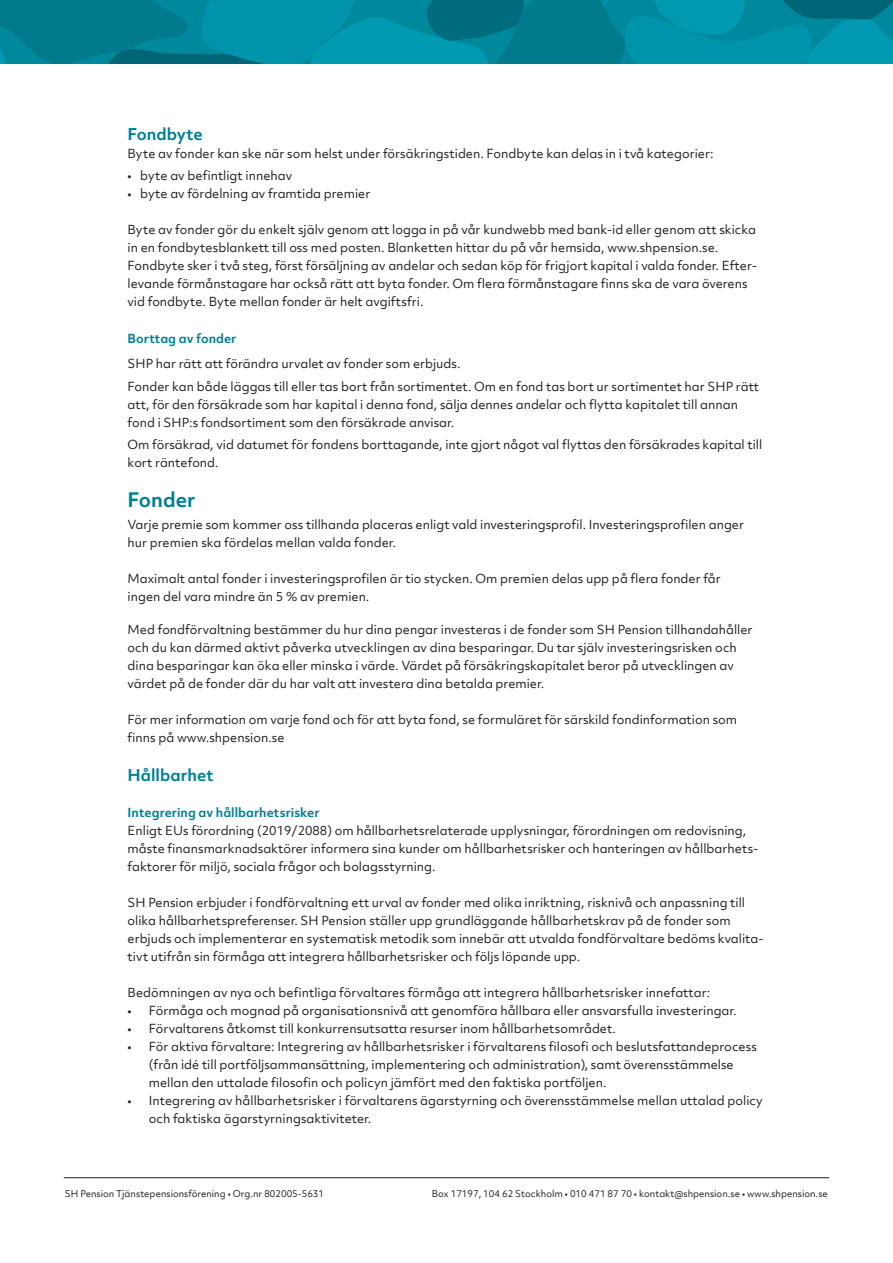
<style>
.page{position:relative;width:893px;height:1263px;background:#fff}
.page>*{position:absolute;margin:0;border:0;box-sizing:border-box;transform-origin:0 0}
.Brödtext_8_12_pkt_blankett{font:700 19.2px "Objektiv Mk 2";color:#008195}
.Brödtext_8_12_pkt_blankett-2{font:700 15.6px "Objektiv Mk 2";color:#008195}
.Brödtext_8_12_pkt_vänsterjusterad{font:700 15.6px "Objektiv Mk 2";color:#008195}
.Brödtext_8_12_pkt_blankett-3{font:12px/18px "Objektiv Mk 2";color:#231f20}
.Brödtext_8_12_pkt_vänsterjusterad-2{font:12px/18px "Objektiv Mk 2";color:#231f20}
.Brödtext_8_12_pkt_blankett-4{font:700 12px "Objektiv Mk 2";color:#008195}
.Brödtext_8_12_pkt_vänsterjusterad-3{font:700 12px "Objektiv Mk 2";color:#008195}
.t1{font:9px "Objektiv Mk 2";color:#231f20}
</style>
<div class="page">
<svg style="left:0;top:0;width:893px;height:64px;background:#00879c"></svg>
<hr style="left:64px;top:1177px;width:765px;height:1px;background:#231f20">
<p class="Brödtext_8_12_pkt_vänsterjusterad" style="left:128px;top:123px;width:77px">Fondbyte</p>
<p class="Brödtext_8_12_pkt_vänsterjusterad-2" style="left:128px;top:144px;width:587px">Byte av fonder kan ske när som helst under försäkringstiden. Fondbyte kan delas in i två kategorier:</p>
<p class="Brödtext_8_12_pkt_blankett-3" style="left:128px;top:166px;width:166px">• byte av befintligt innehav</p>
<p class="Brödtext_8_12_pkt_blankett-3" style="left:128px;top:184px;width:244px">• byte av fördelning av framtida premier</p>
<p class="Brödtext_8_12_pkt_vänsterjusterad-2" style="left:128px;top:220px;width:630px">Byte av fonder gör du enkelt själv genom att logga in på vår kundwebb med bank-id eller genom att skicka in en fondbytesblankett till oss med posten. Blanketten hittar du på vår hemsida, www.shpension.se.</p>
<p class="Brödtext_8_12_pkt_vänsterjusterad-2" style="left:128px;top:256px;width:631px">Fondbyte sker i två steg, först försäljning av andelar och sedan köp för frigjort kapital i valda fonder. Efter&shy;levande förmånstagare har också rätt att byta fonder. Om flera förmånstagare finns ska de vara överens vid fondbyte. Byte mellan fonder är helt avgiftsfri.</p>
<p class="Brödtext_8_12_pkt_vänsterjusterad-3" style="left:128px;top:330px;width:110px">Borttag av fonder</p>
<p class="Brödtext_8_12_pkt_vänsterjusterad-2" style="left:128px;top:355px;width:334px">SHP har rätt att förändra urvalet av fonder som erbjuds.</p>
<p class="Brödtext_8_12_pkt_vänsterjusterad-2" style="left:128px;top:377px;width:633px">Fonder kan både läggas till eller tas bort från sortimentet. Om en fond tas bort ur sortimentet har SHP rätt att, för den försäkrade som har kapital i denna fond, sälja dennes andelar och flytta kapitalet till annan fond i SHP:s fondsortiment som den försäkrade anvisar.</p>
<p class="Brödtext_8_12_pkt_vänsterjusterad-2" style="left:128px;top:435px;width:636px">Om försäkrad, vid datumet för fondens borttagande, inte gjort något val flyttas den försäkrades kapital till kort räntefond.</p>
<p class="Brödtext_8_12_pkt_blankett" style="left:128px;top:486px;width:69px">Fonder</p>
<p class="Brödtext_8_12_pkt_blankett-3" style="left:128px;top:516px;width:618px">Varje premie som kommer oss tillhanda placeras enligt vald investeringsprofil. Investeringsprofilen anger hur premien ska fördelas mellan valda fonder.</p>
<p class="Brödtext_8_12_pkt_blankett-3" style="left:128px;top:570px;width:595px">Maximalt antal fonder i investeringsprofilen är tio stycken. Om premien delas upp på flera fonder får ingen del vara mindre än 5 % av premien.</p>
<p class="Brödtext_8_12_pkt_blankett-3" style="left:128px;top:621px;width:626px">Med fondförvaltning bestämmer du hur dina pengar investeras i de fonder som SH Pension tillhandahåller och du kan därmed aktivt påverka utvecklingen av dina besparingar. Du tar själv investeringsrisken och dina besparingar kan öka eller minska i värde. Värdet på försäkringskapitalet beror på utvecklingen av värdet på de fonder där du har valt att investera dina betalda premier.</p>
<p class="Brödtext_8_12_pkt_blankett-3" style="left:128px;top:711px;width:611px">För mer information om varje fond och för att byta fond, se formuläret för särskild fondinformation som finns på www.shpension.se</p>
<p class="Brödtext_8_12_pkt_blankett-2" style="left:128px;top:764px;width:88px">Hållbarhet</p>
<p class="Brödtext_8_12_pkt_blankett-4" style="left:128px;top:804px;width:194px">Integrering av hållbarhetsrisker</p>
<p class="Brödtext_8_12_pkt_blankett-3" style="left:128px;top:822px;width:632px">Enligt EUs förordning (2019/2088) om hållbarhetsrelaterade upplysningar, förordningen om redovisning, måste finansmarknadsaktörer informera sina kunder om hållbarhetsrisker och hanteringen av hållbarhets&shy;faktorer för miljö, sociala frågor och bolagsstyrning.</p>
<p class="Brödtext_8_12_pkt_blankett-3" style="left:128px;top:894px;width:638px">SH Pension erbjuder i fondförvaltning ett urval av fonder med olika inriktning, risknivå och anpassning till olika hållbarhetspreferenser. SH Pension ställer upp grundläggande hållbarhetskrav på de fonder som erbjuds och implementerar en systematisk metodik som innebär att utvalda fondförvaltare bedöms kvalita&shy;tivt utifrån sin förmåga att integrera hållbarhetsrisker och följs löpande upp.</p>
<p class="Brödtext_8_12_pkt_blankett-3" style="left:128px;top:984px;width:584px">Bedömningen av nya och befintliga förvaltares förmåga att integrera hållbarhetsrisker innefattar:</p>
<p class="Brödtext_8_12_pkt_blankett-3" style="left:128px;top:1002px;width:611px">• Förmåga och mognad på organisationsnivå att genomföra hållbara eller ansvarsfulla investeringar.</p>
<p class="Brödtext_8_12_pkt_blankett-3" style="left:128px;top:1020px;width:490px">• Förvaltarens åtkomst till konkurrensutsatta resurser inom hållbarhetsområdet.</p>
<p class="Brödtext_8_12_pkt_blankett-3" style="left:149px;top:1038px;width:610px;text-indent:-21px">• För aktiva förvaltare: Integrering av hållbarhetsrisker i förvaltarens filosofi och beslutsfattandeprocess (från idé till portföljsammansättning, implementering och administration), samt överensstämmelse mellan den uttalade filosofin och policyn jämfört med den faktiska portföljen.</p>
<p class="Brödtext_8_12_pkt_blankett-3" style="left:149px;top:1092px;width:615px;text-indent:-21px">• Integrering av hållbarhetsrisker i förvaltarens ägarstyrning och överensstämmelse mellan uttalad policy och faktiska ägarstyrningsaktiviteter.</p>
<p class="t1" style="left:65px;top:1187px;width:261px">SH Pension Tjänstepensionsförening • Org.nr 802005-5631</p>
<p class="t1" style="left:432px;top:1187px;width:397px">Box 17197, 104 62 Stockholm • 010 471 87 70 • kontakt@shpension.se • www.shpension.se</p>
</div>
